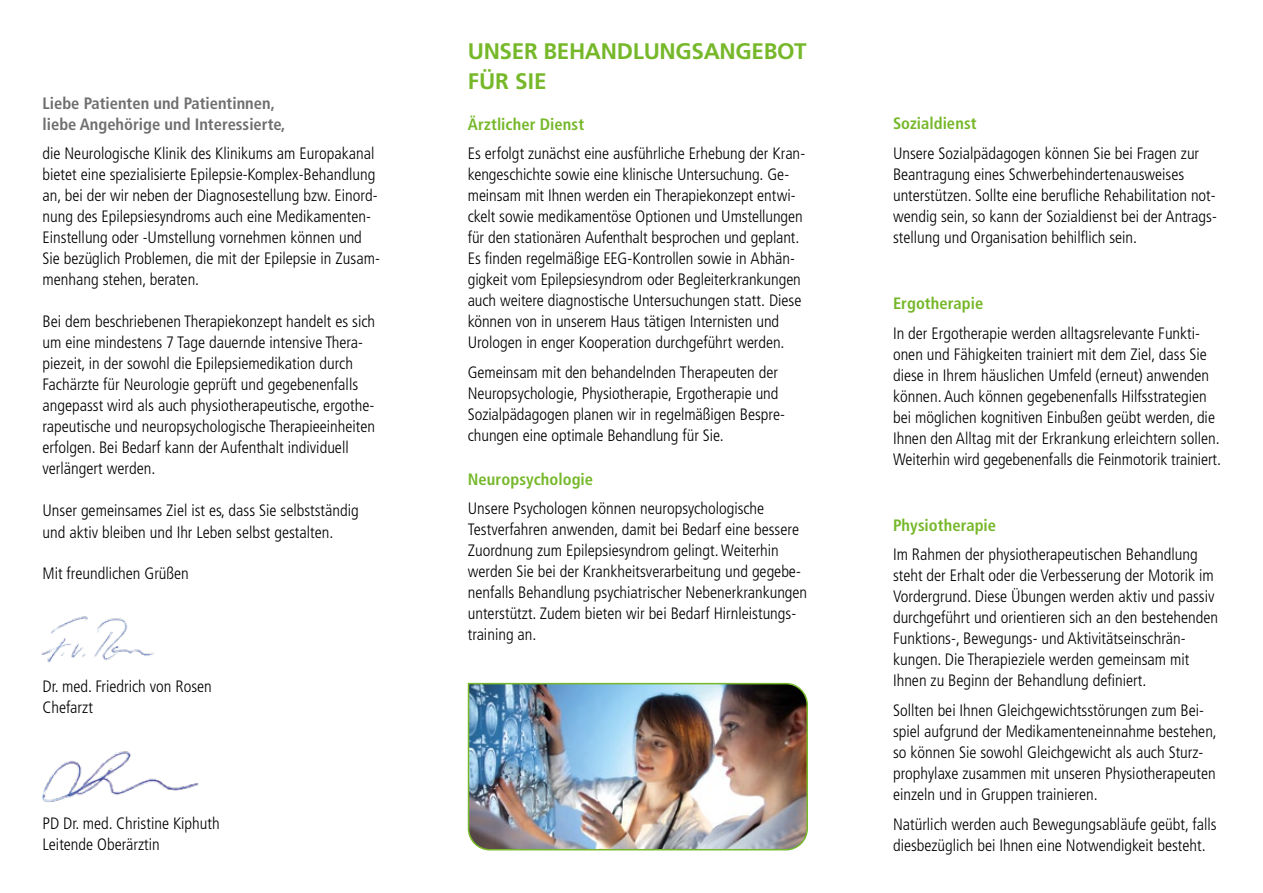
<style>
.page{position:relative;width:1263px;height:893px;background:#fff}
.page>*{position:absolute;margin:0;border:0;box-sizing:border-box;transform-origin:0 0}
.t1{font:700 22.5px/30px "Frutiger";letter-spacing:-.015em;color:#76b82a}
.t2{font:300 condensed 16.5px/21px "Frutiger";color:#000}
.t3{font:700 condensed 16.5px "Frutiger";letter-spacing:.005em;color:#76b82a}
.t4{font:700 condensed 16.5px/21px "Frutiger";color:#706f6f}
</style>
<div class="page">
<img style="left:41px;top:616px;width:113px;height:47px">
<img style="left:42px;top:751px;width:157px;height:52px">
<img style="left:467px;top:682px;width:341px;height:169px">
<p class="t4" style="left:43px;top:93px;width:244px">Liebe Patienten und Patientinnen, liebe Angehörige und Interessierte,</p>
<p class="t2" style="left:43px;top:143px;width:339px">die Neurologische Klinik des Klinikums am Europakanal bietet eine spezialisierte Epilepsie-Komplex-Behandlung an, bei der wir neben der Diagnosestellung bzw. Einord&shy;nung des Epilepsiesyndroms auch eine Medikamenten-Einstellung oder -Umstellung vornehmen können und Sie bezüglich Problemen, die mit der Epilepsie in Zusam&shy;menhang stehen, beraten.</p>
<p class="t2" style="left:43px;top:311px;width:334px">Bei dem beschriebenen Therapiekonzept handelt es sich um eine mindestens 7 Tage dauernde intensive Thera&shy;piezeit, in der sowohl die Epilepsiemedikation durch Fachärzte für Neurologie geprüft und gegebenenfalls angepasst wird als auch physiotherapeutische, ergothe&shy;rapeutische und neuropsychologische Therapieeinheiten erfolgen. Bei Bedarf kann der Aufenthalt individuell verlängert werden.</p>
<p class="t2" style="left:43px;top:500px;width:318px">Unser gemeinsames Ziel ist es, dass Sie selbstständig und aktiv bleiben und Ihr Leben selbst gestalten.</p>
<p class="t2" style="left:43px;top:563px;width:148px">Mit freundlichen Grüßen</p>
<p class="t2" style="left:43px;top:676px;width:171px">Dr. med. Friedrich von Rosen<br>Chefarzt</p>
<p class="t2" style="left:43px;top:813px;width:179px">PD Dr. med. Christine Kiphuth<br>Leitende Oberärztin</p>
<h1 class="t1" style="left:468px;top:37px;width:341px">UNSER BEHANDLUNGSANGEBOT<br>FÜR SIE</h1>
<p class="t3" style="left:468px;top:114px;width:118px">Ärztlicher Dienst</p>
<p class="t2" style="left:468px;top:143px;width:339px">Es erfolgt zunächst eine ausführliche Erhebung der Kran&shy;kengeschichte sowie eine klinische Untersuchung. Ge&shy;meinsam mit Ihnen werden ein Therapiekonzept entwi&shy;ckelt sowie medikamentöse Optionen und Umstellungen für den stationären Aufenthalt besprochen und geplant.<br>Es finden regelmäßige EEG-Kontrollen sowie in Abhän&shy;gigkeit vom Epilepsiesyndrom oder Begleiterkrankungen auch weitere diagnostische Untersuchungen statt. Diese können von in unserem Haus tätigen Internisten und Urologen in enger Kooperation durchgeführt werden.</p>
<p class="t2" style="left:468px;top:362px;width:319px">Gemeinsam mit den behandelnden Therapeuten der Neuropsychologie, Physiotherapie, Ergotherapie und Sozialpädagogen planen wir in regelmäßigen Bespre&shy;chungen eine optimale Behandlung für Sie.</p>
<p class="t3" style="left:468px;top:469px;width:127px">Neuropsychologie</p>
<p class="t2" style="left:468px;top:498px;width:341px">Unsere Psychologen können neuropsychologische Testverfahren anwenden, damit bei Bedarf eine bessere Zuordnung zum Epilepsiesyndrom gelingt. Weiterhin werden Sie bei der Krankheitsverarbeitung und gegebe&shy;nenfalls Behandlung psychiatrischer Nebenerkrankungen unterstützt. Zudem bieten wir bei Bedarf Hirnleistungs&shy;training an.</p>
<p class="t3" style="left:893px;top:114px;width:85px">Sozialdienst</p>
<p class="t2" style="left:893px;top:143px;width:325px">Unsere Sozialpädagogen können Sie bei Fragen zur Beantragung eines Schwerbehindertenausweises unterstützen. Sollte eine berufliche Rehabilitation not&shy;wendig sein, so kann der Sozialdienst bei der Antrags&shy;stellung und Organisation behilflich sein.</p>
<p class="t3" style="left:893px;top:293px;width:92px">Ergotherapie</p>
<p class="t2" style="left:893px;top:323px;width:329px">In der Ergotherapie werden alltagsrelevante Funkti&shy;onen und Fähigkeiten trainiert mit dem Ziel, dass Sie diese in Ihrem häuslichen Umfeld (erneut) anwenden können. Auch können gegebenenfalls Hilfsstrategien bei möglichen kognitiven Einbußen geübt werden, die Ihnen den Alltag mit der Erkrankung erleichtern sollen.<br>Weiterhin wird gegebenenfalls die Feinmotorik trainiert.</p>
<p class="t3" style="left:893px;top:515px;width:105px">Physiotherapie</p>
<p class="t2" style="left:893px;top:544px;width:327px">Im Rahmen der physiotherapeutischen Behandlung steht der Erhalt oder die Verbesserung der Motorik im Vordergrund. Diese Übungen werden aktiv und passiv durchgeführt und orientieren sich an den bestehenden Funktions-, Bewegungs- und Aktivitätseinschrän&shy;kungen. Die Therapieziele werden gemeinsam mit Ihnen zu Beginn der Behandlung definiert.</p>
<p class="t2" style="left:893px;top:700px;width:325px">Sollten bei Ihnen Gleichgewichtsstörungen zum Bei&shy;spiel aufgrund der Medikamenteneinnahme bestehen, so können Sie sowohl Gleichgewicht als auch Sturz&shy;prophylaxe zusammen mit unseren Physiotherapeuten einzeln und in Gruppen trainieren.</p>
<p class="t2" style="left:893px;top:813px;width:325px">Natürlich werden auch Bewegungsabläufe geübt, falls diesbezüglich bei Ihnen eine Notwendigkeit besteht.</p>
</div>
